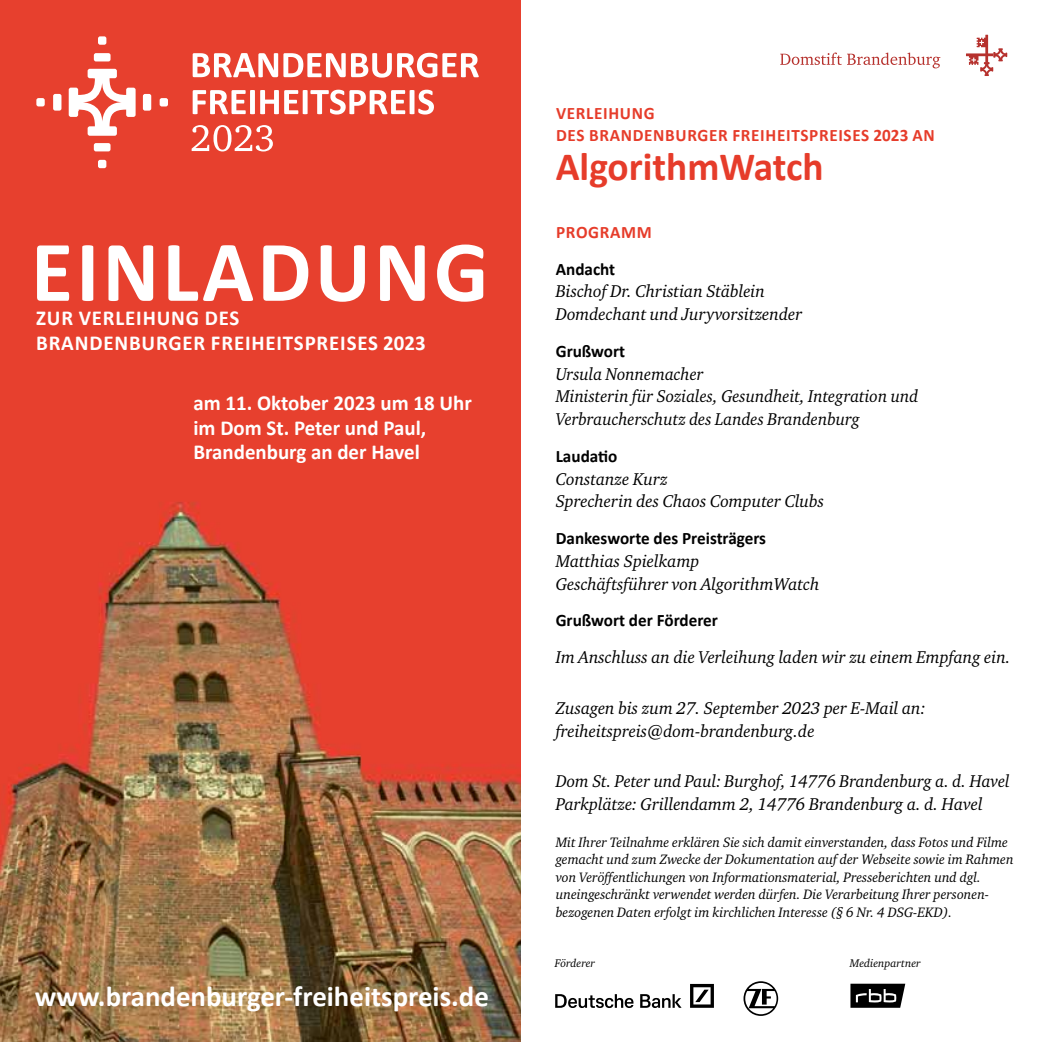
<style>
.page{position:relative;width:1042px;height:1042px;background:#fff}
.page>*{position:absolute;margin:0;border:0;box-sizing:border-box;transform-origin:0 0}
.t1{font:700 87.5px "Calibri";letter-spacing:.04em;color:#fff}
.t2{font:700 40.25px "Calibri";color:#e63c2a}
.t3{font:700 28.88px "Calibri";color:#fff}
.t4{font:700 21.35px/24.5px "Calibri";color:#fff}
.t5{font:700 21.35px "Calibri";letter-spacing:.04em;color:#fff}
.t6{font:italic 17.5px/22.8px "Charter ITC Pro";color:#000}
.t7{font:italic 17.5px/22.8px "Charter ITC Pro";color:#000;scale:.96 1}
.t8{font:700 17.5px "Calibri";color:#000}
.t9{font:700 17.5px/22.8px "Calibri";letter-spacing:.04em;color:#e63c2a}
.t10{font:italic 14px/17.5px "Charter ITC Pro";color:#000}
.t11{font:italic 11.38px "Charter ITC Pro";color:#000}
</style>
<div class="page">
<img style="left:0;top:0;width:521px;height:1042px">
<div style="left:98px;top:36px;width:8px;height:9px;background:#fff;border-radius:2px"></div>
<div style="left:94px;top:53px;width:17px;height:8px;background:#fff;border-radius:2px"></div>
<div style="left:36px;top:98px;width:9px;height:8px;background:#fff;border-radius:2px"></div>
<div style="left:53px;top:94px;width:8px;height:17px;background:#fff;border-radius:2px"></div>
<svg style="left:69px;top:69px;width:67px;height:67px"></svg>
<div style="left:98px;top:160px;width:8px;height:8px;background:#fff;border-radius:2px"></div>
<div style="left:94px;top:143px;width:17px;height:8px;background:#fff;border-radius:2px"></div>
<div style="left:160px;top:98px;width:8px;height:8px;background:#fff;border-radius:2px"></div>
<div style="left:143px;top:94px;width:8px;height:17px;background:#fff;border-radius:2px"></div>
<svg style="left:193px;top:53px;width:286px;height:25px"></svg>
<svg style="left:193px;top:90px;width:241px;height:25px"></svg>
<svg style="left:192px;top:125px;width:81px;height:26px"></svg>
<svg style="left:780px;top:52px;width:160px;height:16px"></svg>
<svg style="left:743px;top:981px;width:35px;height:35px"></svg>
<svg style="left:690px;top:984px;width:24px;height:24px"></svg>
<svg style="left:555px;top:994px;width:78px;height:14px"></svg>
<svg style="left:640px;top:994px;width:41px;height:14px"></svg>
<svg style="left:850px;top:983px;width:55px;height:25px"></svg>
<svg style="left:966px;top:35px;width:41px;height:41px"></svg>
<h1 class="t1" style="left:31px;top:216px;width:459px">EINLADUNG</h1>
<h3 class="t4" style="left:36px;top:306px;width:135px">zur Verleihung</h3>
<h3 class="t4" style="left:205px;top:306px;width:36px">de s</h3>
<h3 class="t4" style="left:36px;top:330px;width:40px">Brandenbu</h3>
<h3 class="t5" style="left:156px;top:329px;width:271px">rger Frei heitspreises 2023</h3>
<h3 class="t4" style="left:193px;top:391px;width:280px">am 11. Oktober 2023 um 18 Uhr im Dom St. Peter und Paul,<br>Brandenburg an der Havel</h3>
<h3 class="t3" style="left:35px;top:978px;width:456px">www.brandenburger-freiheitspreis.de</h3>
<p class="t9" style="left:556px;top:102px;width:76px">Verleihung des Brandenbu</p>
<p class="t9" style="left:687px;top:124px;width:237px">rger Frei heitspreises 2023 an</p>
<h2 class="t2" style="left:556px;top:141px;width:269px">AlgorithmWatch</h2>
<p class="t9" style="left:556px;top:221px;width:97px">Prog ramm</p>
<p class="t8" style="left:556px;top:257px;width:61px">Andacht</p>
<p class="t6" style="left:556px;top:280px;width:248px">Bischof Dr. Christian Stäblein<br>Domdechant und Juryvorsitzender</p>
<p class="t8" style="left:556px;top:340px;width:71px">Grußwort</p>
<p class="t7" style="left:556px;top:362px;width:379px">Ursula Nonnemacher<br>Ministerin für Soziales, Gesundheit, Integration und<br>Verbraucherschutz des Landes Brandenburg</p>
<p class="t8" style="left:556px;top:445px;width:63px">Laudatio</p>
<p class="t6" style="left:556px;top:467px;width:270px">Constanze Kurz<br>Sprecherin des Chaos Computer Clubs</p>
<p class="t8" style="left:556px;top:527px;width:212px">Dankesworte des Preisträgers</p>
<p class="t6" style="left:556px;top:549px;width:265px">Matthias Spielkamp<br>Geschäftsführer von AlgorithmWatch</p>
<p class="t8" style="left:556px;top:609px;width:164px">Grußwort der Förderer</p>
<p class="t6" style="left:556px;top:645px;width:456px">Im Anschluss an die Verleihung laden wir zu einem Empfang ein.</p>
<p class="t6" style="left:556px;top:696px;width:371px">Zusagen bis zum 27. September 2023 per E-Mail an: freiheitspreis@dom-brandenburg.de</p>
<p class="t7" style="left:556px;top:770px;width:474px">Dom St. Peter und Paul: Burghof, 14776 Brandenburg a. d. Havel<br>Parkplätze: Grillendamm 2, 14776 Brandenburg a. d. Havel</p>
<p class="t10" style="left:556px;top:833px;width:459px">Mit Ihrer Teilnahme erklären Sie sich damit einverstanden, dass Fotos und Filme gemacht und zum Zwecke der Dokumentation auf der Webseite sowie im Rahmen von Veröffentlichungen von Informationsmaterial, Presseberichten und dgl. uneingeschränkt verwendet werden dürfen. Die Verarbeitung Ihrer personen&shy;bezogenen Daten erfolgt im kirchlichen Interesse (§ 6 Nr. 4 DSG-EKD).</p>
<p class="t11" style="left:555px;top:956px;width:42px">Förderer</p>
<p class="t11" style="left:850px;top:956px;width:72px">Medienpartner</p>
</div>
